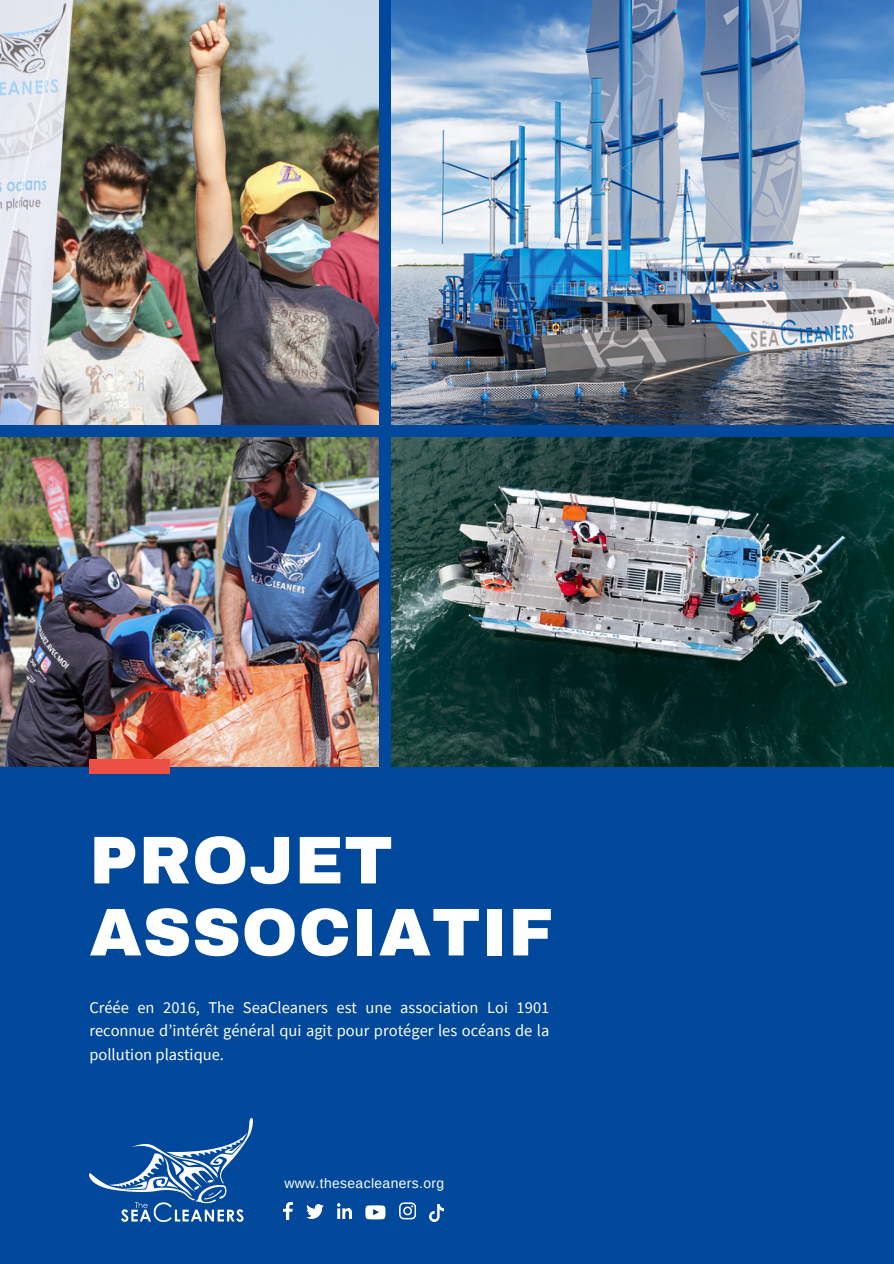
<style>
.page{position:relative;width:894px;height:1264px;background:#fff}
.page>*{position:absolute;margin:0;border:0;box-sizing:border-box;transform-origin:0 0}
.t1{font:900 67.5px/72px "Archivo";letter-spacing:.01em;color:#fff}
.t2{font:16.5px/23.7px "Source Sans Pro";color:#fff;text-align:justify}
.t3{font:13.8px "Arimo";letter-spacing:.03em;color:#fff}
</style>
<div class="page">
<div style="left:0;top:0;width:893px;height:1263px;background:#00489b"></div>
<img style="left:0;top:437px;width:893px;height:329px">
<img style="left:0;top:0;width:379px;height:425px">
<img style="left:391px;top:0;width:502px;height:425px">
<div style="left:89px;top:759px;width:81px;height:15px;background:#ed4f45"></div>
<img style="left:337px;top:1203px;width:14px;height:15px">
<img style="left:306px;top:1204px;width:17px;height:14px">
<img style="left:284px;top:1202px;width:9px;height:17px">
<svg style="left:399px;top:1202px;width:17px;height:17px"></svg>
<svg style="left:365px;top:1205px;width:20px;height:14px"></svg>
<img style="left:89px;top:1118px;width:163px;height:102px">
<img style="left:429px;top:1204px;width:15px;height:16px">
<div style="left:379px;top:0;width:11px;height:812px;background:#00489b"></div>
<h1 class="t1" style="left:89px;top:824px;width:465px">PROJET<br>ASSOCIATIF</h1>
<p class="t2" style="left:89px;top:994px;width:461px">Créée en 2016, The SeaCleaners est une association Loi 1901 reconnue d’intérêt général qui agit pour protéger les océans de la pollution plastique.</p>
<p class="t3" style="left:284px;top:1175px;width:161px">www.theseacleaners.org</p>
</div>
